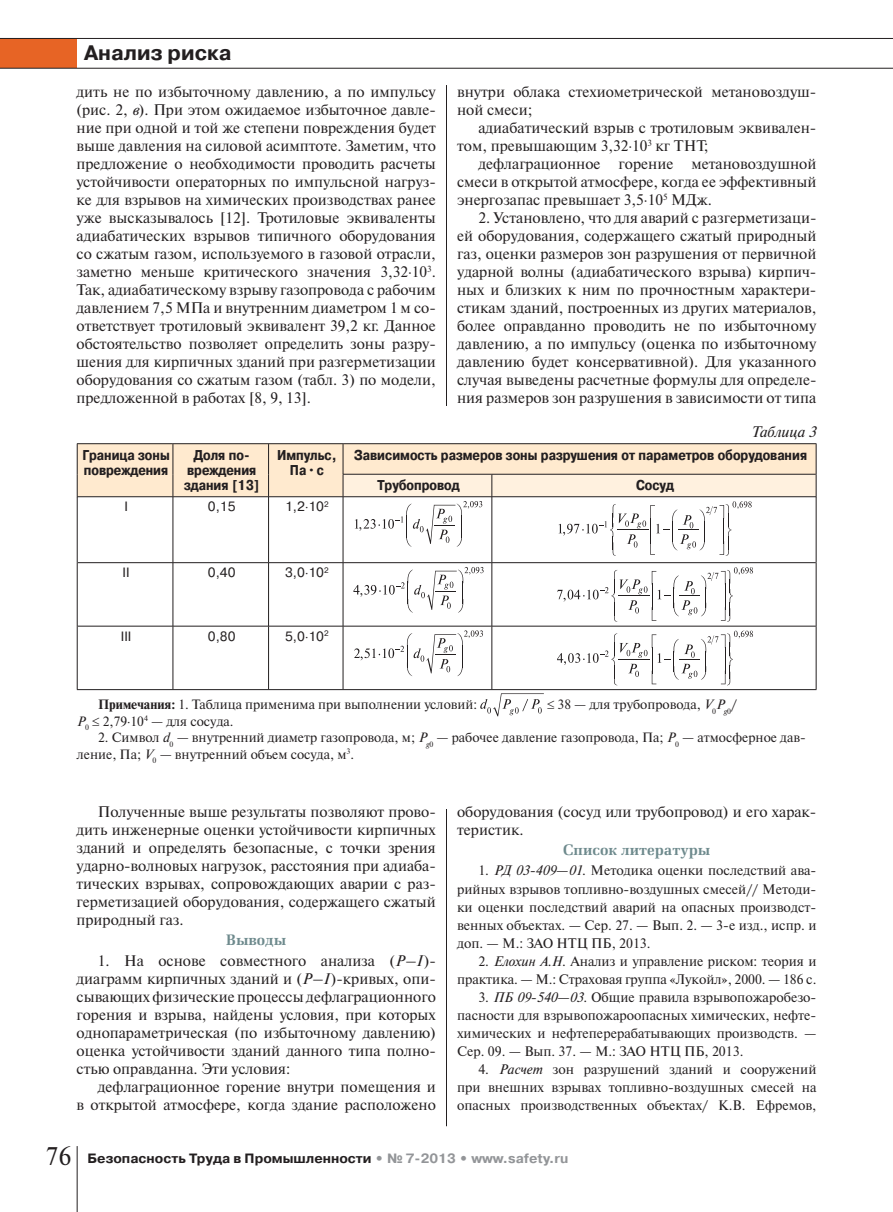
<style>
.page{position:relative;width:893px;height:1212px;background:#fff}
.page>*{position:absolute;margin:0;border:0;box-sizing:border-box;transform-origin:0 0}
.t1{font:700 21px "Pragmatica C";color:#231f20}
.t2{font:15.3px/18px "Newton C";color:#231f20;text-align:justify}
.t3{font:700 15.3px "Zapf Elliptical 711 CBT";color:#6e8a8d}
.t4{font:italic 15.3px "Newton C";color:#231f20}
.t5{font:700 14.25px/15px "Pragmatica Cond C";color:#231f20;scale:1.05 1}
.t6{font:13.8px/18px "Newton C";color:#231f20;text-align:justify}
.t7{font:13.5px/16.5px "Newton C";color:#231f20}
.t8{font:700 13.5px "Pragmatica C";color:#231f20}
.t9{font:13.5px "Pragmatica C";color:#231f20}
.s1{font-style:italic}
.s2{font-weight:700}
.s3{font-family:"Newton C";font-weight:400;font-size:25.5px}
.s4{color:#939598}
</style>
<div class="page">
<div style="left:0;top:38px;width:77px;height:30px;background:#e76425"></div>
<hr style="left:0;top:68px;width:893px;height:1px;background:#231f20">
<hr style="left:0;top:38px;width:893px;height:1px;background:#231f20">
<hr style="left:77px;top:1146px;width:1px;height:66px;background:#231f20">
<hr style="left:446px;top:85px;width:1px;height:1041px;background:#231f20">
<div style="left:436px;top:406px;width:21px;height:403px;background:#fff"></div>
<svg style="left:78px;top:556px;width:738px;height:133px"></svg>
<hr style="left:173px;top:497px;width:1px;height:65px;background:#231f20">
<hr style="left:268px;top:497px;width:1px;height:65px;background:#231f20">
<hr style="left:343px;top:497px;width:1px;height:65px;background:#231f20">
<hr style="left:492px;top:497px;width:1px;height:65px;background:#231f20">
<hr style="left:78px;top:562px;width:191px;height:1px;background:#231f20">
<hr style="left:173px;top:563px;width:1px;height:63px;background:#231f20">
<hr style="left:269px;top:562px;width:74px;height:1px;background:#231f20">
<hr style="left:268px;top:563px;width:1px;height:63px;background:#231f20">
<hr style="left:343px;top:562px;width:149px;height:1px;background:#231f20">
<hr style="left:343px;top:563px;width:1px;height:63px;background:#231f20">
<hr style="left:492px;top:562px;width:324px;height:1px;background:#231f20">
<hr style="left:492px;top:563px;width:1px;height:63px;background:#231f20">
<hr style="left:78px;top:626px;width:191px;height:1px;background:#231f20">
<hr style="left:173px;top:626px;width:1px;height:63px;background:#231f20">
<hr style="left:269px;top:626px;width:74px;height:1px;background:#231f20">
<hr style="left:268px;top:626px;width:1px;height:63px;background:#231f20">
<hr style="left:343px;top:626px;width:149px;height:1px;background:#231f20">
<hr style="left:343px;top:626px;width:1px;height:63px;background:#231f20">
<hr style="left:492px;top:626px;width:324px;height:1px;background:#231f20">
<hr style="left:492px;top:626px;width:1px;height:63px;background:#231f20">
<hr style="left:77px;top:443px;width:96px;height:1px;background:#231f20">
<hr style="left:173px;top:443px;width:170px;height:1px;background:#231f20">
<hr style="left:343px;top:443px;width:473px;height:1px;background:#231f20">
<hr style="left:77px;top:497px;width:1px;height:66px;background:#231f20">
<hr style="left:816px;top:497px;width:1px;height:66px;background:#231f20">
<hr style="left:77px;top:563px;width:1px;height:63px;background:#231f20">
<hr style="left:816px;top:563px;width:1px;height:63px;background:#231f20">
<hr style="left:77px;top:626px;width:1px;height:63px;background:#231f20">
<hr style="left:816px;top:626px;width:1px;height:63px;background:#231f20">
<hr style="left:77px;top:689px;width:739px;height:1px;background:#231f20">
<svg style="left:77px;top:444px;width:740px;height:112px"></svg>
<svg style="left:353px;top:567px;width:131px;height:46px"></svg>
<svg style="left:557px;top:567px;width:196px;height:55px"></svg>
<svg style="left:354px;top:630px;width:129px;height:46px"></svg>
<svg style="left:557px;top:630px;width:196px;height:55px"></svg>
<svg style="left:480px;top:693px;width:64px;height:23px"></svg>
<h1 class="t1" style="left:84px;top:45px;width:149px">Анализ риска</h1>
<p class="t2" style="left:77px;top:84px;width:361px">дить не по избыточному давлению, а по импульсу (рис. 2, <span class="s1">в</span>). При этом ожидаемое избыточное давле&shy;ние при одной и той же степени повреждения будет выше давления на силовой асимптоте. Заметим, что предложение о необходимости проводить расчеты устойчивости операторных по импульсной нагруз&shy;ке для взрывов на химических производствах ранее уже высказывалось [12]. Тротиловые эквиваленты адиабатических взрывов типичного оборудования со сжатым газом, используемого в газовой отрасли, заметно меньше критического значения 3,32⋅10<sup>3</sup>.<br>Так, адиабатическому взрыву газопровода с рабочим давлением 7,5 МПа и внутренним диаметром 1 м со&shy;ответствует тротиловый эквивалент 39,2 кг. Данное обстоятельство позволяет определить зоны разру&shy;шения для кирпичных зданий при разгерметизации оборудования со сжатым газом (табл. 3) по модели, предложенной в работах [8, 9, 13].</p>
<p class="t2" style="left:457px;top:84px;width:361px">внутри облака стехиометрической метановоздуш&shy;ной смеси;</p>
<p class="t2" style="left:457px;top:120px;width:361px;text-indent:21px">адиабатический взрыв с тротиловым эквивален&shy;том, превышающим 3,32⋅10<sup>3</sup> кг ТНТ;</p>
<p class="t2" style="left:457px;top:156px;width:361px;text-indent:21px">дефлаграционное горение метановоздушной смеси в открытой атмосфере, когда ее эффективный энергозапас превышает 3,5⋅10<sup>5</sup> МДж.</p>
<p class="t2" style="left:457px;top:210px;width:361px;text-indent:21px">2. Установлено, что для аварий с разгерметизаци&shy;ей оборудования, содержащего сжатый природный газ, оценки размеров зон разрушения от первичной ударной волны (адиабатического взрыва) кирпич&shy;ных и близких к ним по прочностным характери&shy;стикам зданий, построенных из других материалов, более оправданно проводить не по избыточному давлению, а по импульсу (оценка по избыточному давлению будет консервативной). Для указанного случая выведены расчетные формулы для определе&shy;ния размеров зон разрушения в зависимости от типа</p>
<p class="t4" style="left:751px;top:426px;width:67px">Таблица 3</p>
<p class="t5" style="left:83px;top:449px;width:85px">Граница зоны повреждения</p>
<p class="t5" style="left:184px;top:449px;width:73px;text-align:center">Доля по&shy;вреждения здания [13]</p>
<p class="t5" style="left:277px;top:449px;width:58px;text-align:center">Импульс,<br>Па•с</p>
<p class="t5" style="left:377px;top:441px;width:411px;line-height:30.5px;text-indent:-23px">Зависимость размеров зоны разрушения от параметров оборудования<br>Трубопровод</p>
<p class="t5" style="left:636px;top:479px;width:37px">Сосуд</p>
<p class="t9" style="left:124px;top:502px;width:5px">I</p>
<p class="t9" style="left:208px;top:502px;width:29px">0,15</p>
<p class="t9" style="left:285px;top:502px;width:45px">1,2⋅10<sup>2</sup></p>
<p class="t9" style="left:123px;top:568px;width:9px">II</p>
<p class="t9" style="left:208px;top:568px;width:29px">0,40</p>
<p class="t9" style="left:285px;top:568px;width:45px">3,0⋅10<sup>2</sup></p>
<p class="t9" style="left:121px;top:631px;width:12px">III</p>
<p class="t9" style="left:208px;top:631px;width:29px">0,80</p>
<p class="t9" style="left:285px;top:631px;width:45px">5,0⋅10<sup>2</sup></p>
<p class="t7" style="left:98px;top:697px;width:380px"><span class="s2">Примечания:</span> 1. Таблица применима при выполнении условий:</p>
<p class="t7" style="left:547px;top:697px;width:191px">≤ 38 — для трубопровода, <span class="s1">V</span><sub>0</sub><span class="s1">P</span><sub>g</sub><sub>0</sub>/</p>
<p class="t7" style="left:77px;top:714px;width:158px"><span class="s1">P</span><sub>0</sub> ≤ 2,79⋅10<sup>4</sup> — для сосуда.</p>
<p class="t7" style="left:77px;top:730px;width:730px;text-indent:21px">2. Символ <span class="s1">d</span><sub>0</sub> — внутренний диаметр газопровода, м; <span class="s1">P</span><sub>g</sub><sub>0</sub> — рабочее давление газопровода, Па; <span class="s1">P</span><sub>0</sub> — атмосферное дав&shy;ление, Па; <span class="s1">V</span><sub>0</sub> — внутренний объем сосуда, м<sup>3</sup>.</p>
<p class="t2" style="left:77px;top:804px;width:361px;text-indent:21px">Полученные выше результаты позволяют прово&shy;дить инженерные оценки устойчивости кирпичных зданий и определять безопасные, с точки зрения ударно-волновых нагрузок, расстояния при адиаба&shy;тических взрывах, сопровождающих аварии с раз&shy;герметизацией оборудования, содержащего сжатый природный газ.</p>
<p class="t3" style="left:226px;top:932px;width:61px">Выводы</p>
<p class="t2" style="left:77px;top:953px;width:361px;text-indent:21px">1. На основе совместного анализа (<span class="s1">P–I</span>)- диаграмм кирпичных зданий и (<span class="s1">P–I</span>)-кривых, опи&shy;сывающих физические процессы дефлаграционного горения и взрыва, найдены условия, при которых однопараметрическая (по избыточному давлению) оценка устойчивости зданий данного типа полно&shy;стью оправданна. Эти условия:</p>
<p class="t2" style="left:77px;top:1079px;width:361px;text-align:right">дефлаграционное горение внутри помещения и<br>в открытой атмосфере, когда здание расположено</p>
<p class="t2" style="left:457px;top:804px;width:361px">оборудования (сосуд или трубопровод) и его харак&shy;теристик.</p>
<p class="t3" style="left:563px;top:842px;width:149px">Список литературы</p>
<p class="t6" style="left:457px;top:863px;width:361px;text-indent:21px">1. <span class="s1">РД 03-409—01.</span> Методика оценки последствий ава&shy;рийных взрывов топливно-воздушных смесей// Методи&shy;ки оценки последствий аварий на опасных производст&shy;венных объектах. — Сер. 27. — Вып. 2. — 3-е изд., испр. и доп. — М.: ЗАО НТЦ ПБ, 2013.</p>
<p class="t6" style="left:457px;top:953px;width:361px;text-align:right">2. <span class="s1">Елохин А.Н.</span> Анализ и управление риском: теория и практика. — М.: Страховая группа «Лукойл», 2000. — 186 с.</p>
<p class="t6" style="left:457px;top:989px;width:361px;text-indent:21px">3. <span class="s1">ПБ 09-540—03</span>. Общие правила взрывопожаробезо&shy;пасности для взрывопожароопасных химических, нефте&shy;химических и нефтеперерабатывающих производств. — Сер. 09. — Вып. 37. — М.: ЗАО НТЦ ПБ, 2013.</p>
<p class="t6" style="left:457px;top:1061px;width:361px;text-indent:21px">4. <span class="s1">Расчет</span> зон разрушений зданий и сооружений при внешних взрывах топливно-воздушных смесей на опасных производственных объектах/ К.В. Ефремов,</p>
<p class="t8" style="left:46px;top:1153px;width:524px"><span class="s3">76</span> Безопасность Труда в Промышленности <span class="s4">• № 7-2013 • www.safety.ru</span></p>
</div>
